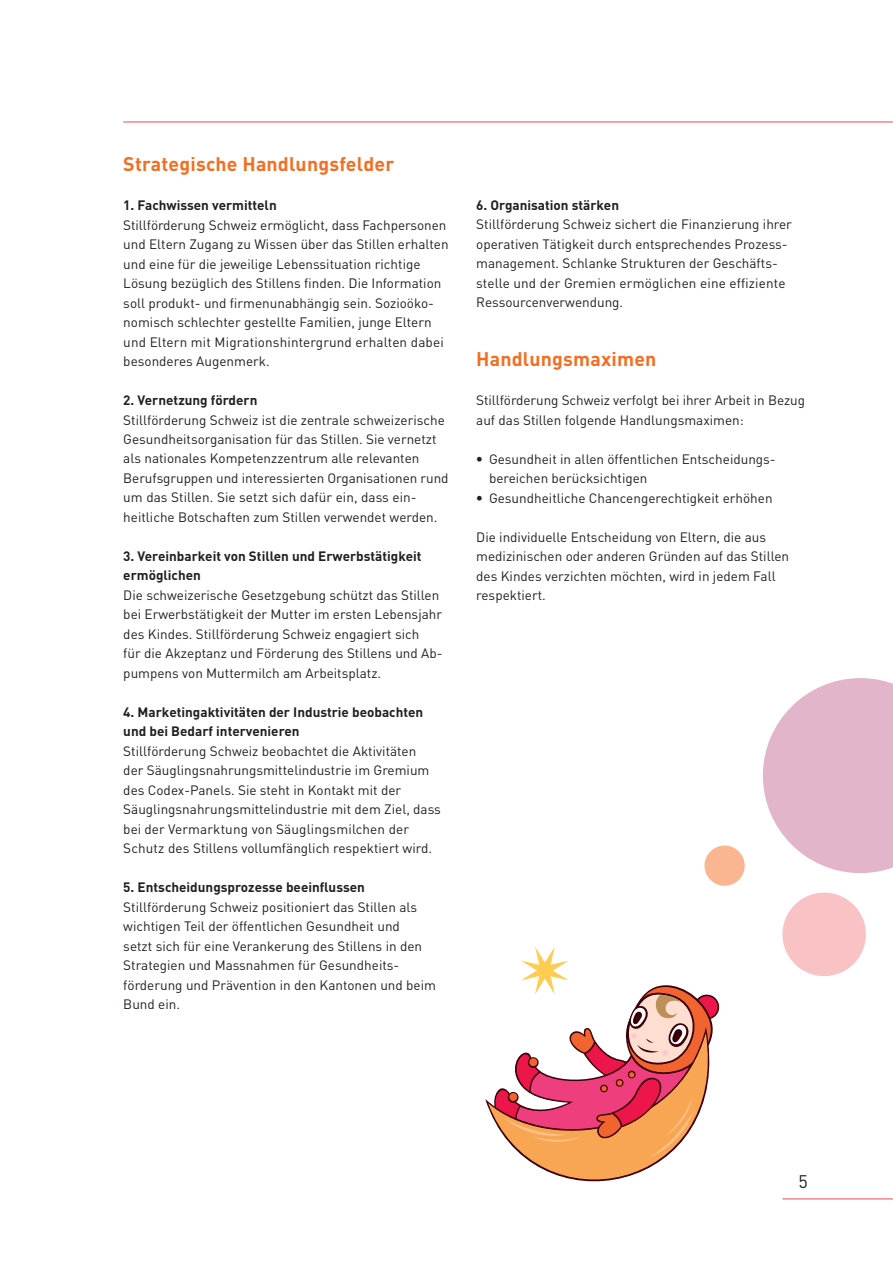
<style>
.page{position:relative;width:893px;height:1263px;background:#fff}
.page>*{position:absolute;margin:0;border:0;box-sizing:border-box;transform-origin:0 0}
.t1{font:700 19.5px "DIN";letter-spacing:.01em;color:#f36e21}
.t2{font:18px "DIN";color:#231f20}
.t3{font:13.5px/19.5px "DIN";color:#231f20}
.t4{font:700 13.5px/19.5px "DIN";color:#231f20}
.s1{font-family:"Meta Plus"}
</style>
<div class="page">
<hr style="left:123px;top:121px;width:770px;height:2px;background:#f3858a">
<hr style="left:782px;top:1198px;width:111px;height:1px;background:#f3858a">
<div style="left:782px;top:892px;width:84px;height:84px;background:#f9c2c4;border-radius:50%"></div>
<svg style="left:763px;top:678px;width:130px;height:195px"></svg>
<div style="left:704px;top:845px;width:41px;height:41px;background:#f9b690;border-radius:50%"></div>
<svg style="left:485px;top:947px;width:235px;height:235px"></svg>
<h1 class="t1" style="left:123px;top:151px;width:272px">Strategische Handlungsfelder</h1>
<p class="t4" style="left:123px;top:195px;width:155px">1. Fachwissen vermitteln</p>
<p class="t3" style="left:123px;top:215px;width:327px">Stillförderung Schweiz ermöglicht, dass Fachpersonen und Eltern Zugang zu Wissen über das Stillen erhalten und eine für die jeweilige Lebenssituation richtige Lösung bezüglich des Stillens finden. Die Information soll produkt- und firmenunabhängig sein. Sozioöko&shy;nomisch schlechter gestellte Familien, junge Eltern und Eltern mit Migrationshintergrund erhalten dabei besonderes Augenmerk.</p>
<p class="t4" style="left:123px;top:390px;width:136px">2. Vernetzung fördern</p>
<p class="t3" style="left:123px;top:410px;width:327px">Stillförderung Schweiz ist die zentrale schweizerische Gesundheitsorganisation für das Stillen. Sie vernetzt als nationales Kompetenzzentrum alle relevanten Berufsgruppen und interessierten Organisationen rund um das Stillen. Sie setzt sich dafür ein, dass ein&shy;heitliche Botschaften zum Stillen verwendet werden.</p>
<p class="t4" style="left:123px;top:546px;width:300px">3. Vereinbarkeit von Stillen und Erwerbstätigkeit ermöglichen</p>
<p class="t3" style="left:123px;top:585px;width:321px">Die schweizerische Gesetzgebung schützt das Stillen bei Erwerbstätigkeit der Mutter im ersten Lebensjahr des Kindes. Stillförderung Schweiz engagiert sich<br>für die Akzeptanz und Förderung des Stillens und Ab&shy;pumpens von Muttermilch am Arbeitsplatz.</p>
<p class="t4" style="left:123px;top:702px;width:301px">4. Marketingaktivitäten der Industrie beobachten und bei Bedarf intervenieren</p>
<p class="t3" style="left:123px;top:741px;width:319px">Stillförderung Schweiz beobachtet die Aktivitäten<br>der Säuglingsnahrungsmittelindustrie im Gremium des Codex-Panels. Sie steht in Kontakt mit der Säuglingsnahrungsmittelindustrie mit dem Ziel, dass bei der Vermarktung von Säuglingsmilchen der Schutz des Stillens vollumfänglich respektiert wird.</p>
<p class="t4" style="left:123px;top:877px;width:243px">5. Entscheidungsprozesse beeinflussen</p>
<p class="t3" style="left:123px;top:897px;width:314px">Stillförderung Schweiz positioniert das Stillen als wichtigen Teil der öffentlichen Gesundheit und<br>setzt sich für eine Verankerung des Stillens in den Strategien und Massnahmen für Gesundheits&shy;förderung und Prävention in den Kantonen und beim Bund ein.</p>
<p class="t4" style="left:476px;top:195px;width:144px">6. Organisation stärken</p>
<p class="t3" style="left:476px;top:214px;width:317px">Stillförderung Schweiz sichert die Finanzierung ihrer operativen Tätigkeit durch entsprechendes Prozess&shy;management. Schlanke Strukturen der Geschäfts&shy;stelle und der Gremien ermöglichen eine effiziente Ressourcenverwendung.</p>
<h1 class="t1" style="left:476px;top:346px;width:182px">Handlungsmaximen</h1>
<p class="t3" style="left:476px;top:390px;width:330px">Stillförderung Schweiz verfolgt bei ihrer Arbeit in Bezug auf das Stillen folgende Handlungsmaximen:</p>
<p class="t3" style="left:489px;top:449px;width:288px;text-indent:-13px"><span class="s1">•</span> Gesundheit in allen öffentlichen Entscheidungs&shy;bereichen berücksichtigen</p>
<p class="t3" style="left:476px;top:488px;width:298px"><span class="s1">•</span> Gesundheitliche Chancengerechtigkeit erhöhen</p>
<p class="t3" style="left:476px;top:527px;width:314px">Die individuelle Entscheidung von Eltern, die aus medizinischen oder anderen Gründen auf das Stillen des Kindes verzichten möchten, wird in jedem Fall respektiert.</p>
<h2 class="t2" style="left:798px;top:1170px;width:11px">5</h2>
</div>
